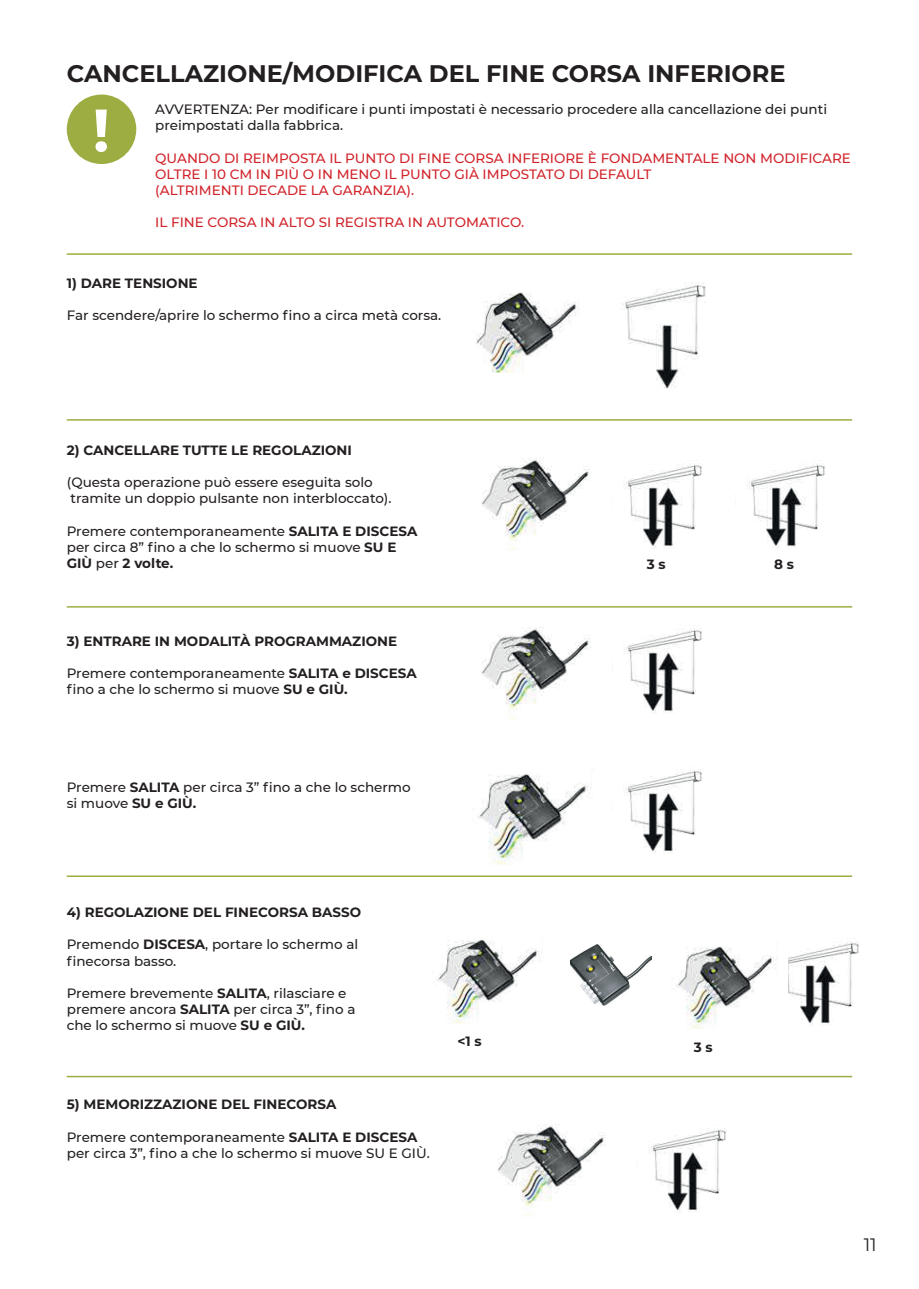
<style>
.page{position:relative;width:919px;height:1289px;background:#fff}
.page>*{position:absolute;margin:0;border:0;box-sizing:border-box;transform-origin:0 0}
.t1{font:700 60px "Montserrat";color:#fff}
.t2{font:700 24px "Montserrat";color:#231f20}
.t3{font:18px "Montserrat";color:#231f20}
.t4{font:500 13.5px/16.2px "Montserrat";color:#231f20}
.t5{font:500 13.5px/16.2px "Montserrat";color:#d1232a}
.t6{font:700 13.5px "Montserrat";color:#231f20}
.s1{font-weight:700}
</style>
<div class="page">
<div style="left:67px;top:95px;width:69px;height:69px;background:#9dad42;border-radius:50%"></div>
<hr style="left:67px;top:253px;width:785px;height:2px;background:#9dad42">
<hr style="left:67px;top:419px;width:785px;height:1px;background:#9dad42">
<hr style="left:67px;top:606px;width:785px;height:1px;background:#9dad42">
<hr style="left:67px;top:875px;width:785px;height:2px;background:#9dad42">
<hr style="left:67px;top:1075px;width:785px;height:2px;background:#9dad42">
<img style="left:476px;top:292px;width:104px;height:81px">
<img style="left:621px;top:282px;width:85px;height:107px">
<img style="left:481px;top:457px;width:110px;height:93px">
<img style="left:481px;top:627px;width:110px;height:92px">
<img style="left:497px;top:1124px;width:109px;height:92px">
<img style="left:612px;top:460px;width:90px;height:89px">
<img style="left:612px;top:625px;width:90px;height:89px">
<img style="left:612px;top:766px;width:90px;height:88px">
<img style="left:788px;top:938px;width:71px;height:88px">
<img style="left:637px;top:1128px;width:89px;height:85px">
<img style="left:735px;top:460px;width:90px;height:89px">
<img style="left:478px;top:773px;width:114px;height:92px">
<img style="left:437px;top:940px;width:105px;height:84px">
<img style="left:570px;top:944px;width:81px;height:61px">
<img style="left:676px;top:947px;width:92px;height:82px">
<img style="left:768px;top:956px;width:9px;height:13px">
<h2 class="t2" style="left:67px;top:57px;width:720px">CANCELLAZIONE/MODIFICA DEL FINE CORSA INFERIORE</h2>
<h1 class="t1" style="left:92px;top:87px;width:19px">!</h1>
<p class="t4" style="left:155px;top:101px;width:673px">AVVERTENZA: Per modificare i punti impostati è necessario procedere alla cancellazione dei punti preimpostati dalla fabbrica.</p>
<p class="t5" style="left:155px;top:149px;width:697px">QUANDO DI REIMPOSTA IL PUNTO DI FINE CORSA INFERIORE È FONDAMENTALE NON MODIFICARE<br>OLTRE I 10 CM IN PIÙ O IN MENO IL PUNTO GIÀ IMPOSTATO DI DEFAULT<br>(ALTRIMENTI DECADE LA GARANZIA).</p>
<p class="t5" style="left:155px;top:214px;width:370px">IL FINE CORSA IN ALTO SI REGISTRA IN AUTOMATICO.</p>
<p class="t6" style="left:67px;top:273px;width:132px">1) DARE TENSIONE</p>
<p class="t4" style="left:67px;top:307px;width:376px">Far scendere/aprire lo schermo fino a circa metà corsa.</p>
<p class="t6" style="left:67px;top:440px;width:286px">2) CANCELLARE TUTTE LE REGOLAZIONI</p>
<p class="t4" style="left:67px;top:473px;width:326px">(Questa operazione può essere eseguita solo tramite un doppio pulsante non interbloccato).</p>
<p class="t4" style="left:67px;top:522px;width:352px">Premere contemporaneamente <span class="s1">SALITA E DISCESA </span>per circa 8” fino a che lo schermo si muove <span class="s1">SU E<br>GIÙ</span> per <span class="s1">2 volte.</span></p>
<p class="t6" style="left:67px;top:631px;width:332px">3) ENTRARE IN MODALITÀ PROGRAMMAZIONE</p>
<p class="t4" style="left:67px;top:664px;width:351px">Premere contemporaneamente <span class="s1">SALITA e DISCESA </span>fino a che lo schermo si muove <span class="s1">SU e GIÙ.</span></p>
<p class="t4" style="left:67px;top:778px;width:345px">Premere <span class="s1">SALITA</span> per circa 3” fino a che lo schermo si muove <span class="s1">SU e GIÙ.</span></p>
<p class="t6" style="left:67px;top:902px;width:296px">4) REGOLAZIONE DEL FINECORSA BASSO</p>
<p class="t4" style="left:67px;top:935px;width:293px">Premendo <span class="s1">DISCESA</span>, portare lo schermo al finecorsa basso.</p>
<p class="t4" style="left:67px;top:984px;width:290px">Premere brevemente <span class="s1">SALITA</span>, rilasciare e premere ancora <span class="s1">SALITA</span> per circa 3”, fino a che lo schermo si muove <span class="s1">SU e GIÙ.</span></p>
<p class="t6" style="left:67px;top:1094px;width:271px">5) MEMORIZZAZIONE DEL FINECORSA</p>
<p class="t4" style="left:67px;top:1128px;width:364px">Premere contemporaneamente <span class="s1">SALITA E DISCESA </span>per circa 3”, fino a che lo schermo si muove SU E GIÙ.</p>
<p class="t6" style="left:457px;top:1031px;width:26px">&lt;1 s</p>
<p class="t6" style="left:646px;top:554px;width:20px">3 s</p>
<p class="t6" style="left:774px;top:554px;width:21px">8 s</p>
<p class="t6" style="left:693px;top:1037px;width:20px">3 s</p>
<h3 class="t3" style="left:863px;top:1231px;width:14px">11</h3>
</div>
